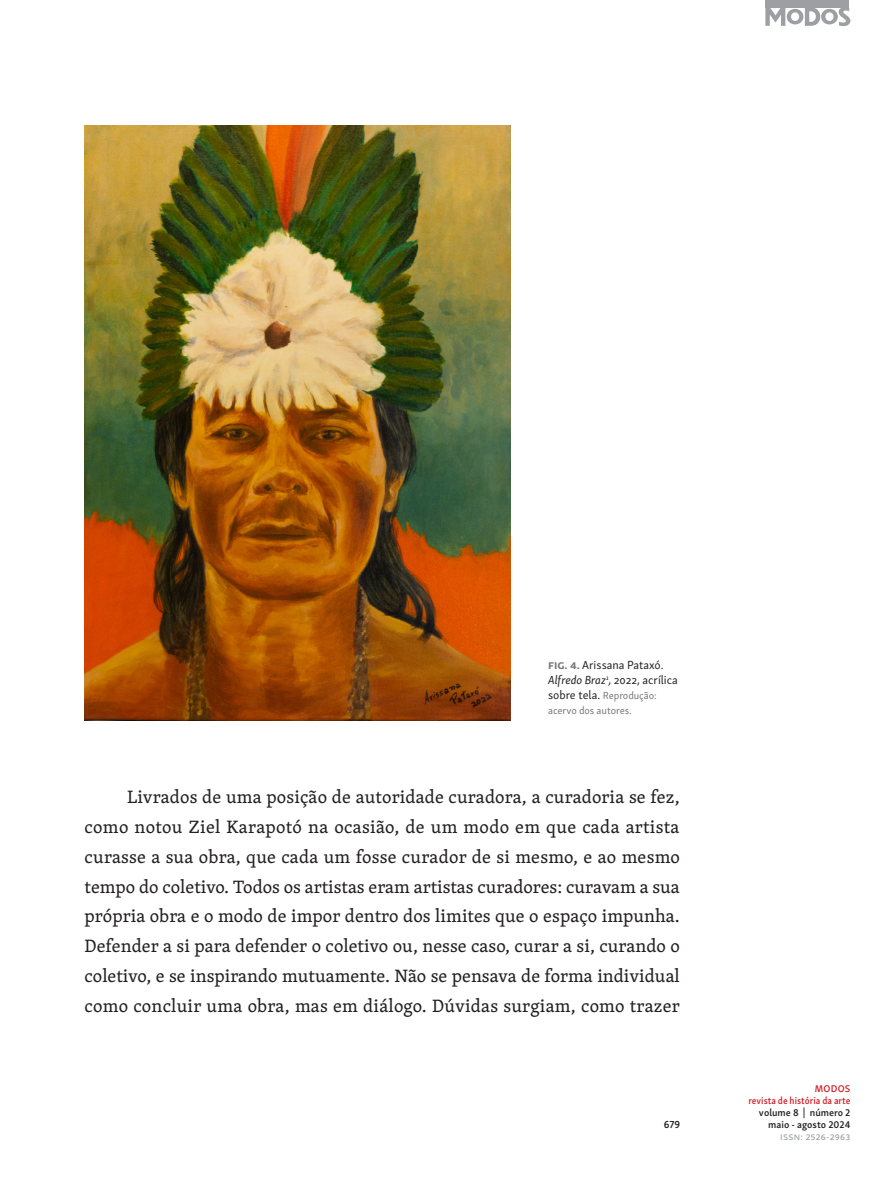
<style>
.page{position:relative;width:893px;height:1191px;background:#fff}
.page>*{position:absolute;margin:0;border:0;box-sizing:border-box;transform-origin:0 0}
.Paragrafo-Principal_recuo{font:18.3px/29.7px "Skolar Latin";letter-spacing:.01em;color:#231f20;text-align:justify}
.Figura-Legendas{font:12px/15px "Skolar Sans Latn";color:#231f20}
.Figura-Legendas-2{font:10.5px/15px "Skolar Sans Latn";letter-spacing:-.005em;color:#757679}
.t1{font:600 10.5px "Skolar Sans Latn";color:#231f20}
.t2{font:600 10.05px/12px "Skolar Sans Latn";color:#231f20;text-align:right}
.t3{font:600 10.05px "Skolar Sans Latn Cn";color:#d1232a}
.t4{font:10.05px "Skolar Sans Latn";letter-spacing:.025em;color:#939598}
.t5{font:600 10.05px "Skolar Sans Latn";letter-spacing:.025em;color:#d1232a}
.s1{font-weight:700;color:#757679}
.s2{font-style:italic}
.s3{font-size:12px;color:#231f20}
</style>
<div class="page">
<div style="left:765px;top:0;width:84px;height:8px;background:#9d9fa2"></div>
<svg style="left:765px;top:7px;width:85px;height:19px"></svg>
<img style="left:85px;top:125px;width:425px;height:596px">
<p class="Figura-Legendas" style="left:548px;top:656px;width:131px"><span class="s1">Fig. 4.</span> Arissana Pataxó.<br><span class="s2">Alfredo Braz</span><sup>1</sup><span class="s2">,</span> 2022, acrílica</p>
<p class="Figura-Legendas-2" style="left:548px;top:687px;width:110px"><span class="s3">sobre tela.</span> Reprodução: acervo dos autores.</p>
<p class="Paragrafo-Principal_recuo" style="left:85px;top:781px;width:597px;text-indent:43px">Livrados de uma posição de autoridade curadora, a curadoria se fez, como notou Ziel Karapotó na ocasião, de um modo em que cada artista curasse a sua obra, que cada um fosse curador de si mesmo, e ao mesmo tempo do coletivo. Todos os artistas eram artistas curadores: curavam a sua própria obra e o modo de impor dentro dos limites que o espaço impunha.<br>Defender a si para defender o coletivo ou, nesse caso, curar a si, curando o coletivo, e se inspirando mutuamente. Não se pensava de forma individual como concluir uma obra, mas em diálogo. Dúvidas surgiam, como trazer</p>
<p class="t1" style="left:664px;top:1116px;width:18px">679</p>
<p class="t5" style="left:815px;top:1081px;width:37px">MODOS</p>
<p class="t3" style="left:748px;top:1093px;width:103px">revista de história da arte</p>
<p class="t2" style="left:759px;top:1106px;width:93px">volume 8 | número 2 maio - agosto 2024</p>
<p class="t4" style="left:780px;top:1129px;width:72px">ISSN: 2526-2963</p>
</div>
